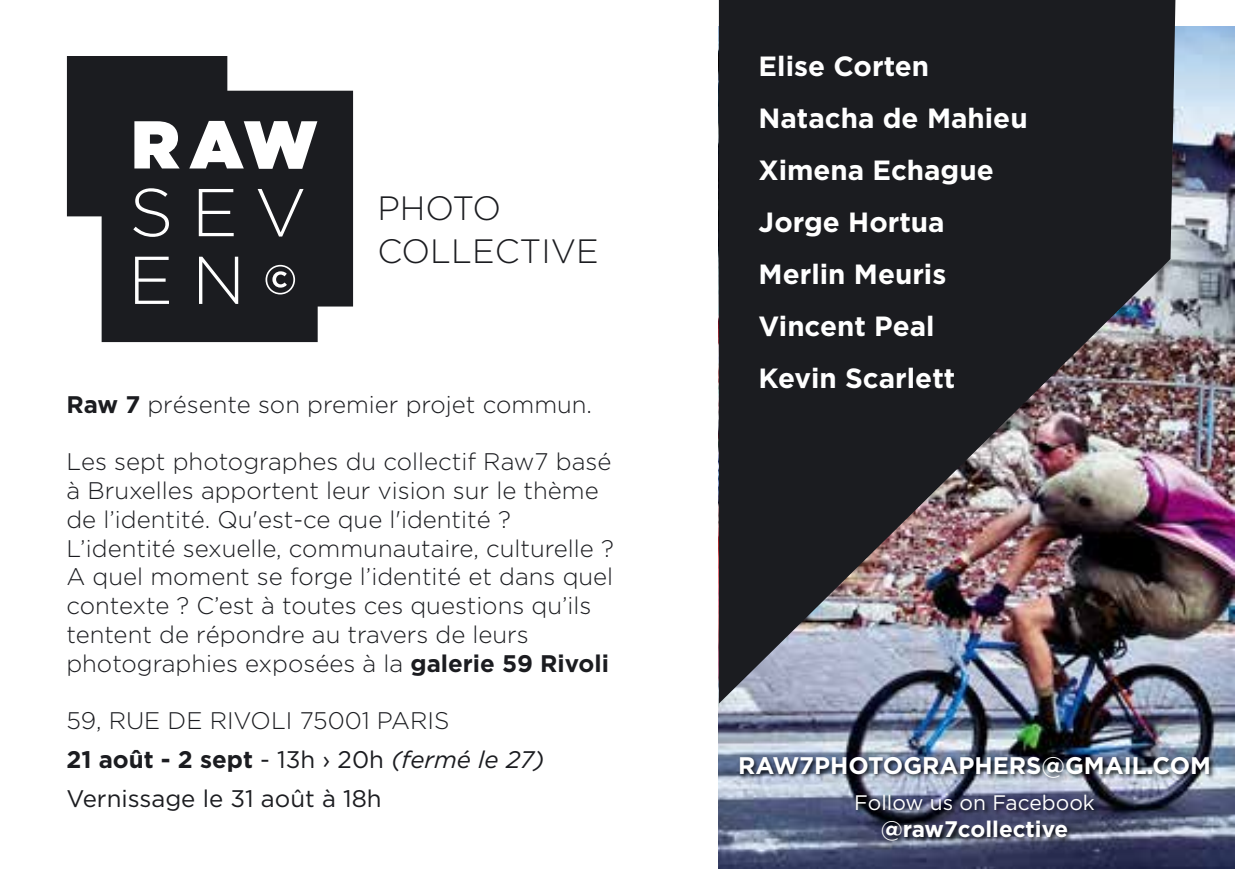
<style>
.page{position:relative;width:1259px;height:893px;background:#fff}
.page>*{position:absolute;margin:0;border:0;box-sizing:border-box;transform-origin:0 0}
.t1{font:300 33.6px/42.9px "Gotham";color:#1b1c20}
.t2{font:700 27.9px/52.2px "Gotham";color:#fff}
.t3{font:300 24px/28.8px "Gotham";color:#1b1c20}
.t4{font:24px/39px "Gotham";color:#1b1c20}
.t5{font:700 24px "Gotham";color:#fff}
.t6{font:700 22.5px "Gotham";color:#fff}
.t7{font:21px "Gotham";color:#fff}
.s1{font-weight:700}
.s2{font-weight:300}
.s3{font-style:italic}
</style>
<div class="page">
<img style="left:719px;top:26px;width:515px;height:724px">
<img style="left:719px;top:0;width:456px;height:703px">
<svg style="left:67px;top:56px;width:286px;height:286px;fill:#1b1c20"></svg>
<svg style="left:134px;top:121px;width:46px;height:47px"></svg>
<svg style="left:189px;top:121px;width:128px;height:48px"></svg>
<svg style="left:133px;top:188px;width:36px;height:49px"></svg>
<svg style="left:199px;top:189px;width:35px;height:47px"></svg>
<svg style="left:258px;top:189px;width:45px;height:48px"></svg>
<svg style="left:135px;top:257px;width:34px;height:47px"></svg>
<svg style="left:199px;top:257px;width:39px;height:47px"></svg>
<svg style="left:265px;top:265px;width:30px;height:29px"></svg>
<img style="left:718px;top:750px;width:517px;height:119px">
<h1 class="t1" style="left:377px;top:186px;width:223px">PHOTO<br>COLLECTIVE</h1>
<p class="t3" style="left:66px;top:389px;width:527px"><span class="s1">Raw 7</span> présente son premier projet commun.</p>
<p class="t3" style="left:66px;top:447px;width:549px">Les sept photographes du collectif Raw7 basé à Bruxelles apportent leur vision sur le thème de l’identité. Qu'est-ce que l'identité ?<br>L’identité sexuelle, communautaire, culturelle ?<br>A quel moment se forge l’identité et dans quel contexte ? C’est à toutes ces questions qu’ils tentent de répondre au travers de leurs photographies exposées à la <span class="s1">galerie 59 Rivoli</span></p>
<p class="t4" style="left:66px;top:701px;width:479px"><span class="s2">59, RUE DE RIVOLI 75001 PARIS<br></span><span class="s1">21 août - 2 sept</span> - 13h › 20h <span class="s3">(fermé le 27)<br></span>Vernissage le 31 août à 18h</p>
<p class="t2" style="left:758px;top:39px;width:270px">Elise Corten<br>Natacha de Mahieu<br>Ximena Echague<br>Jorge Hortua<br>Merlin Meuris<br>Vincent Peal<br>Kevin Scarlett</p>
<p class="t5" style="left:738px;top:752px;width:474px">RAW7PHOTOGRAPHERS@GMAIL.COM</p>
<p class="t7" style="left:854px;top:791px;width:242px">Follow us on Facebook</p>
<p class="t6" style="left:881px;top:816px;width:189px">@raw7collective</p>
</div>
